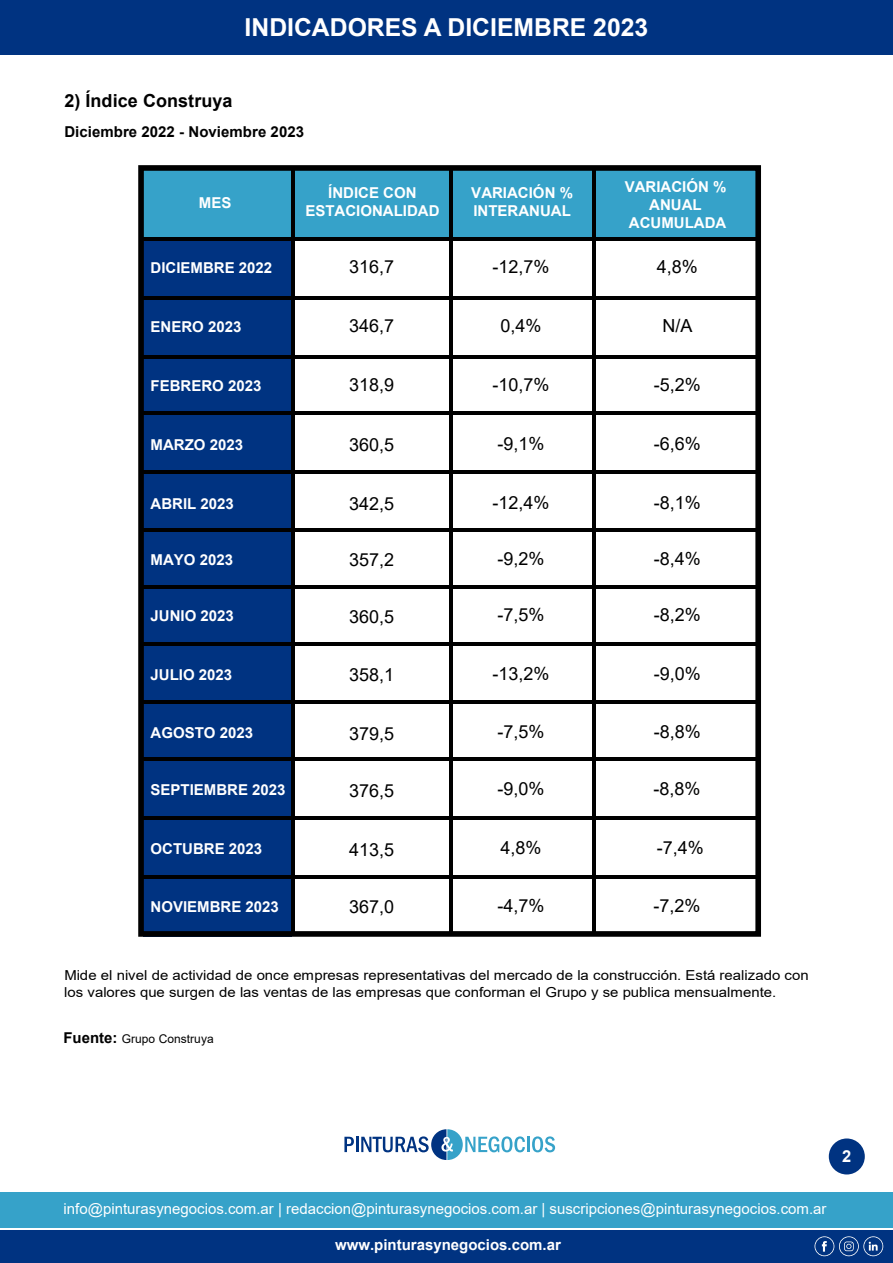
<style>
.page{position:relative;width:893px;height:1263px;background:#fff}
.page>*{position:absolute;margin:0;border:0;box-sizing:border-box;transform-origin:0 0}
.t1{font:700 24.75px "Arial";color:#fff}
.t2{font:18px "Arial";color:#000}
.t3{font:700 18px "Arial";letter-spacing:.005em;color:#000}
.t4{font:700 16.5px "Arial";color:#fff}
.t5{font:700 15px/18px "Arial";color:#fff;text-align:center}
.t6{font:15px "Arial";color:#fff}
.t7{font:700 15px "Arial";letter-spacing:.005em;color:#000}
.t8{font:13.8px/16.5px "Arial";color:#000;scale:1.09 1}
.t9{font:12px "Arial";letter-spacing:.005em;color:#000}
.s1{font-weight:700;font-size:15px}
</style>
<div class="page">
<div style="left:0;top:0;width:893px;height:55px;background:#003381"></div>
<div style="left:143px;top:234px;width:148px;height:703px;background:#003381"></div>
<div style="left:141px;top:168px;width:617px;height:69px;background:#36a2c9"></div>
<div style="left:0;top:1192px;width:893px;height:35px;background:#36a2c9"></div>
<div style="left:829px;top:1138px;width:36px;height:36px;background:#003381;border-radius:50%"></div>
<hr style="left:527px;top:1137px;width:3px;height:15px;background:#36a2c9">
<svg style="left:532px;top:1136px;width:23px;height:16px"></svg>
<svg style="left:344px;top:1129px;width:181px;height:31px"></svg>
<div style="left:138px;top:165px;width:623px;height:772px;border:6px solid #000"></div>
<hr style="left:141px;top:237px;width:617px;height:4px;background:#000">
<hr style="left:141px;top:296px;width:617px;height:4px;background:#000">
<hr style="left:141px;top:355px;width:617px;height:4px;background:#000">
<hr style="left:141px;top:411px;width:617px;height:4px;background:#000">
<hr style="left:141px;top:470px;width:617px;height:4px;background:#000">
<hr style="left:141px;top:528px;width:617px;height:4px;background:#000">
<hr style="left:141px;top:585px;width:617px;height:4px;background:#000">
<hr style="left:141px;top:642px;width:617px;height:4px;background:#000">
<hr style="left:139px;top:700px;width:618px;height:4px;background:#000">
<hr style="left:139px;top:758px;width:618px;height:3px;background:#000">
<hr style="left:139px;top:816px;width:618px;height:4px;background:#000">
<hr style="left:139px;top:875px;width:618px;height:4px;background:#000">
<hr style="left:291px;top:167px;width:4px;height:766px;background:#000">
<hr style="left:449px;top:168px;width:4px;height:766px;background:#000">
<hr style="left:592px;top:168px;width:4px;height:766px;background:#000">
<div style="left:1px;top:1230px;width:892px;height:33px;background:#003381"></div>
<svg style="left:815px;top:1236px;width:68px;height:20px"></svg>
<h1 class="t1" style="left:245px;top:10px;width:405px">INDICADORES A DICIEMBRE 2023</h1>
<p class="t3" style="left:65px;top:87px;width:169px">2) Índice Construya</p>
<p class="t7" style="left:64px;top:122px;width:241px">Diciembre 2022 - Noviembre 2023</p>
<p class="t5" style="left:199px;top:194px;width:34px">MES</p>
<p class="t5" style="left:305px;top:184px;width:136px">ÍNDICE CON<br>ESTACIONALIDAD</p>
<p class="t5" style="left:471px;top:184px;width:103px;text-align:left">VARIACIÓN %<br>INTERANUAL</p>
<p class="t5" style="left:625px;top:178px;width:103px">VARIACIÓN %<br>ANUAL<br>ACUMULADA</p>
<p class="t5" style="left:151px;top:259px;width:123px">DICIEMBRE 2022</p>
<p class="t2" style="left:349px;top:254px;width:47px">316,7</p>
<p class="t2" style="left:492px;top:254px;width:59px">-12,7%</p>
<p class="t2" style="left:657px;top:254px;width:43px">4,8%</p>
<p class="t5" style="left:151px;top:318px;width:92px">ENERO 2023</p>
<p class="t2" style="left:349px;top:313px;width:47px">346,7</p>
<p class="t2" style="left:500px;top:313px;width:43px">0,4%</p>
<p class="t2" style="left:662px;top:313px;width:32px">N/A</p>
<p class="t5" style="left:151px;top:377px;width:112px">FEBRERO 2023</p>
<p class="t2" style="left:349px;top:372px;width:47px">318,9</p>
<p class="t2" style="left:492px;top:372px;width:59px">-10,7%</p>
<p class="t2" style="left:654px;top:372px;width:49px">-5,2%</p>
<p class="t5" style="left:151px;top:435px;width:94px">MARZO 2023</p>
<p class="t2" style="left:349px;top:432px;width:47px">360,5</p>
<p class="t2" style="left:497px;top:431px;width:49px">-9,1%</p>
<p class="t2" style="left:654px;top:431px;width:49px">-6,6%</p>
<p class="t5" style="left:151px;top:495px;width:85px">ABRIL 2023</p>
<p class="t2" style="left:349px;top:492px;width:47px">342,5</p>
<p class="t2" style="left:492px;top:490px;width:59px">-12,4%</p>
<p class="t2" style="left:654px;top:490px;width:49px">-8,1%</p>
<p class="t5" style="left:151px;top:550px;width:84px">MAYO 2023</p>
<p class="t2" style="left:349px;top:547px;width:47px">357,2</p>
<p class="t2" style="left:497px;top:546px;width:49px">-9,2%</p>
<p class="t2" style="left:654px;top:546px;width:49px">-8,4%</p>
<p class="t5" style="left:151px;top:607px;width:85px">JUNIO 2023</p>
<p class="t2" style="left:349px;top:604px;width:47px">360,5</p>
<p class="t2" style="left:497px;top:602px;width:49px">-7,5%</p>
<p class="t2" style="left:654px;top:602px;width:49px">-8,2%</p>
<p class="t5" style="left:151px;top:665px;width:83px">JULIO 2023</p>
<p class="t2" style="left:349px;top:662px;width:47px">358,1</p>
<p class="t2" style="left:492px;top:661px;width:59px">-13,2%</p>
<p class="t2" style="left:654px;top:661px;width:49px">-9,0%</p>
<p class="t5" style="left:151px;top:724px;width:104px">AGOSTO 2023</p>
<p class="t2" style="left:349px;top:721px;width:47px">379,5</p>
<p class="t2" style="left:497px;top:719px;width:49px">-7,5%</p>
<p class="t2" style="left:654px;top:719px;width:49px">-8,8%</p>
<p class="t5" style="left:151px;top:781px;width:137px">SEPTIEMBRE 2023</p>
<p class="t2" style="left:349px;top:778px;width:47px">376,5</p>
<p class="t2" style="left:497px;top:777px;width:49px">-9,0%</p>
<p class="t2" style="left:653px;top:777px;width:49px">-8,8%</p>
<p class="t5" style="left:151px;top:840px;width:113px">OCTUBRE 2023</p>
<p class="t2" style="left:349px;top:837px;width:47px">413,5</p>
<p class="t2" style="left:500px;top:836px;width:43px">4,8%</p>
<p class="t2" style="left:657px;top:836px;width:49px">-7,4%</p>
<p class="t5" style="left:151px;top:897px;width:130px">NOVIEMBRE 2023</p>
<p class="t2" style="left:349px;top:894px;width:47px">367,0</p>
<p class="t2" style="left:497px;top:893px;width:49px">-4,7%</p>
<p class="t2" style="left:653px;top:893px;width:49px">-7,2%</p>
<p class="t8" style="left:64px;top:967px;width:685px">Mide el nivel de actividad de once empresas representativas del mercado de la construcción. Está realizado con los valores que surgen de las ventas de las empresas que conforman el Grupo y se publica mensualmente.</p>
<p class="t9" style="left:63px;top:1031px;width:152px"><span class="s1">Fuente:</span> Grupo Construya</p>
<p class="t4" style="left:842px;top:1144px;width:11px">2</p>
<p class="t6" style="left:64px;top:1199px;width:764px">info@pinturasynegocios.com.ar | redaccion@pinturasynegocios.com.ar | suscripciones@pinturasynegocios.com.ar</p>
<p class="t5" style="left:335px;top:1236px;width:227px">www.pinturasynegocios.com.ar</p>
</div>
